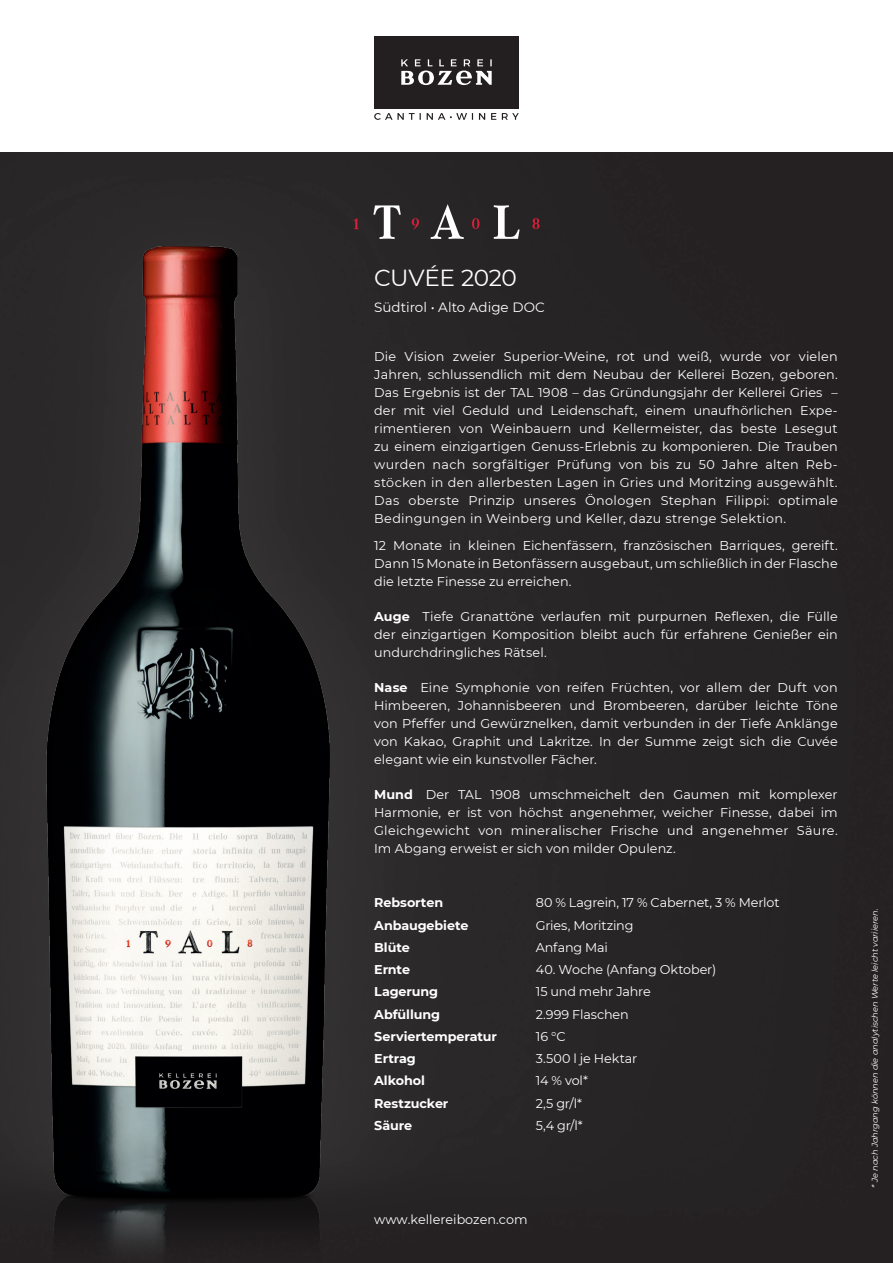
<style>
.page{position:relative;width:893px;height:1263px;background:#fff}
.page>*{position:absolute;margin:0;border:0;box-sizing:border-box;transform-origin:0 0}
.t1{font:23.25px "Montserrat";letter-spacing:-.015em;color:#fff}
.t2{font:13.5px "Montserrat";color:#fff}
.t3{font:12.75px/18px "Montserrat";color:#fff;text-align:justify}
.t4{font:700 12.75px "Montserrat";letter-spacing:-.005em;color:#fff}
.t5{font:italic 8.25px "Montserrat";color:#fff}
.s1{font-weight:700}
</style>
<div class="page">
<div style="left:0;top:152px;width:893px;height:1111px;background:#272425"></div>
<img style="left:23px;top:185px;width:331px;height:1078px">
<div style="left:374px;top:36px;width:145px;height:72px;background:#231f20"></div>
<svg style="left:401px;top:59px;width:91px;height:26px"></svg>
<svg style="left:374px;top:113px;width:145px;height:7px"></svg>
<svg style="left:532px;top:218px;width:7px;height:11px"></svg>
<svg style="left:373px;top:204px;width:147px;height:35px;background:#504b4c"></svg>
<svg style="left:353px;top:218px;width:6px;height:11px"></svg>
<h1 class="t1" style="left:374px;top:262px;width:144px">CUVÉE 2020</h1>
<p class="t2" style="left:374px;top:298px;width:172px">Südtirol • Alto Adige DOC</p>
<p class="t3" style="left:374px;top:347px;width:465px">Die Vision zweier Superior-Weine, rot und weiß, wurde vor vielen Jahren, schlussendlich mit dem Neubau der Kellerei Bozen, geboren.<br>Das Ergebnis ist der TAL 1908 – das Gründungsjahr der Kellerei Gries – der mit viel Geduld und Leidenschaft, einem unaufhörlichen Expe&shy;rimentieren von Weinbauern und Kellermeister, das beste Lesegut zu einem einzigartigen Genuss-Erlebnis zu komponieren. Die Trauben wurden nach sorgfältiger Prüfung von bis zu 50 Jahre alten Reb&shy;stöcken in den allerbesten Lagen in Gries und Moritzing ausgewählt.<br>Das oberste Prinzip unseres Önologen Stephan Filippi: optimale Bedingungen in Weinberg und Keller, dazu strenge Selektion.</p>
<p class="t3" style="left:374px;top:536px;width:465px">12 Monate in kleinen Eichenfässern, französischen Barriques, gereift.<br>Dann 15 Monate in Betonfässern ausgebaut, um schließlich in der Flasche die letzte Finesse zu erreichen.</p>
<p class="t3" style="left:374px;top:607px;width:465px"><span class="s1">Auge</span> Tiefe Granattöne verlaufen mit purpurnen Reflexen, die Fülle der einzigartigen Komposition bleibt auch für erfahrene Genießer ein undurchdringliches Rätsel.</p>
<p class="t3" style="left:374px;top:678px;width:465px"><span class="s1">Nase</span> Eine Symphonie von reifen Früchten, vor allem der Duft von Himbeeren, Johannisbeeren und Brombeeren, darüber leichte Töne von Pfeffer und Gewürznelken, damit verbunden in der Tiefe Anklänge von Kakao, Graphit und Lakritze. In der Summe zeigt sich die Cuvée elegant wie ein kunstvoller Fächer.</p>
<p class="t3" style="left:374px;top:785px;width:465px"><span class="s1">Mund</span> Der TAL 1908 umschmeichelt den Gaumen mit komplexer Harmonie, er ist von höchst angenehmer, weicher Finesse, dabei im Gleichgewicht von mineralischer Frische und angenehmer Säure.<br>Im Abgang erweist er sich von milder Opulenz.</p>
<p class="t4" style="left:374px;top:894px;width:70px">Rebsorten</p>
<p class="t3" style="left:536px;top:893px;width:245px">80 % Lagrein, 17 % Cabernet, 3 % Merlot</p>
<p class="t4" style="left:374px;top:916px;width:96px">Anbaugebiete</p>
<p class="t3" style="left:536px;top:916px;width:99px">Gries, Moritzing</p>
<p class="t4" style="left:374px;top:938px;width:37px">Blüte</p>
<p class="t3" style="left:536px;top:938px;width:74px">Anfang Mai</p>
<p class="t4" style="left:374px;top:960px;width:37px">Ernte</p>
<p class="t3" style="left:536px;top:960px;width:182px">40. Woche (Anfang Oktober)</p>
<p class="t4" style="left:374px;top:983px;width:65px">Lagerung</p>
<p class="t3" style="left:536px;top:982px;width:116px">15 und mehr Jahre</p>
<p class="t4" style="left:374px;top:1005px;width:67px">Abfüllung</p>
<p class="t3" style="left:536px;top:1005px;width:95px">2.999 Flaschen</p>
<p class="t4" style="left:374px;top:1027px;width:124px">Serviertemperatur</p>
<p class="t3" style="left:536px;top:1027px;width:31px">16 °C</p>
<p class="t4" style="left:374px;top:1049px;width:43px">Ertrag</p>
<p class="t3" style="left:536px;top:1049px;width:103px">3.500 l je Hektar</p>
<p class="t4" style="left:374px;top:1072px;width:52px">Alkohol</p>
<p class="t3" style="left:536px;top:1071px;width:54px">14 % vol*</p>
<p class="t4" style="left:374px;top:1094px;width:76px">Restzucker</p>
<p class="t3" style="left:536px;top:1094px;width:48px">2,5 gr/l*</p>
<p class="t4" style="left:374px;top:1116px;width:39px">Säure</p>
<p class="t3" style="left:536px;top:1116px;width:49px">5,4 gr/l*</p>
<p class="t3" style="left:374px;top:1210px;width:155px">www.kellereibozen.com</p>
<p class="t5" style="left:869px;top:1187px;width:280px;rotate:-90deg">* Je nach Jahrgang können die analytischen Werte leicht variieren.</p>
</div>
